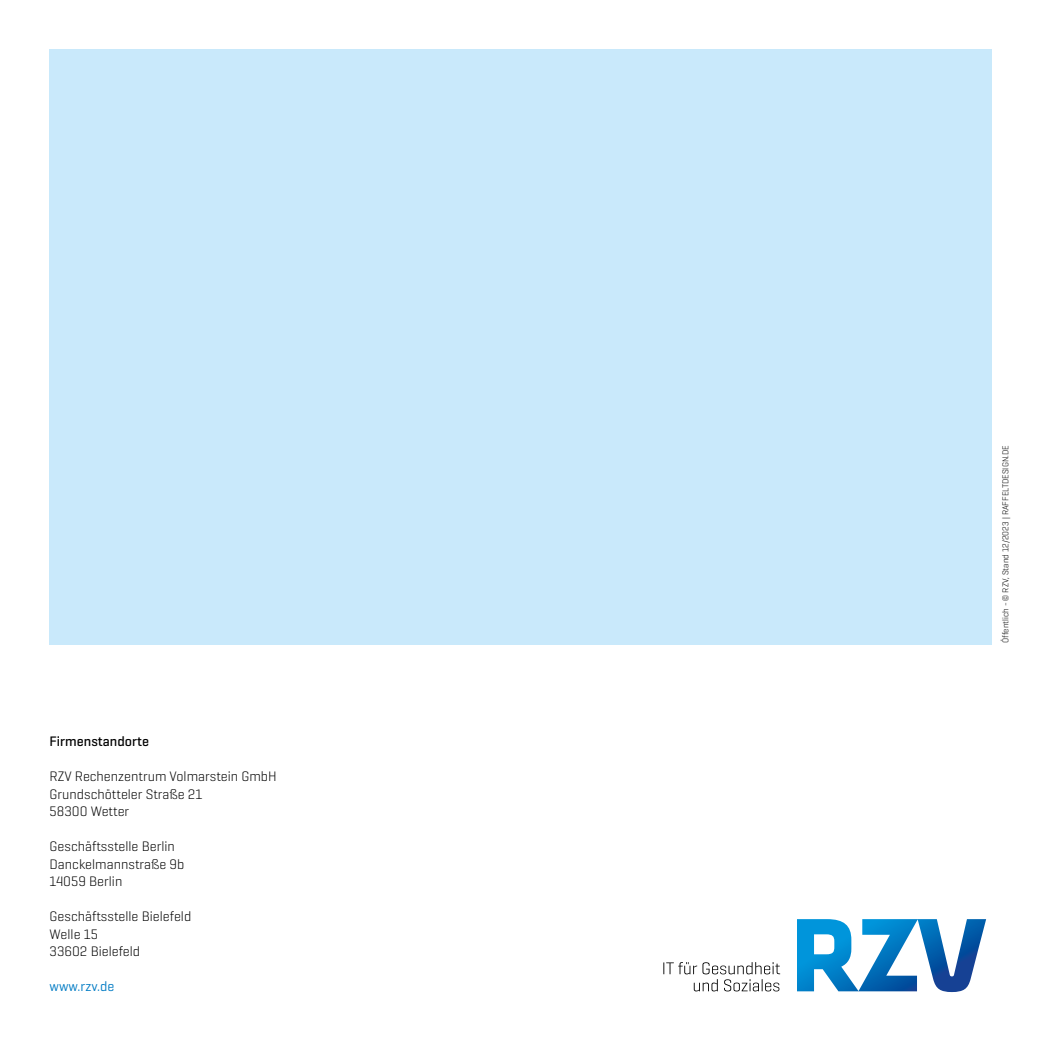
<style>
.page{position:relative;width:1042px;height:1042px;background:#fff}
.page>*{position:absolute;margin:0;border:0;box-sizing:border-box;transform-origin:0 0}
.t1{font:300 14px/17.5px "Geogrotesque";color:#000}
.t2{font:500 14px "Geogrotesque";color:#000}
.t3{font:14px "Geogrotesque";color:#007bc4}
.t4{font:300 8.75px "Geogrotesque";color:#000}
</style>
<div class="page">
<div style="left:50px;top:50px;width:942px;height:595px;background:#c9e9fb"></div>
<svg style="left:797px;top:919px;width:189px;height:73px"></svg>
<svg style="left:663px;top:962px;width:117px;height:29px"></svg>
<p class="t2" style="left:50px;top:732px;width:101px">Firmenstandorte</p>
<p class="t1" style="left:50px;top:767px;width:229px">RZV Rechenzentrum Volmarstein GmbH<br>Grundschötteler Straße 21<br>58300 Wetter</p>
<p class="t1" style="left:50px;top:837px;width:136px">Geschäftsstelle Berlin<br>Danckelmannstraße 9b<br>14059 Berlin</p>
<p class="t1" style="left:50px;top:907px;width:143px">Geschäftsstelle Bielefeld<br>Welle 15<br>33602 Bielefeld</p>
<p class="t3" style="left:50px;top:977px;width:66px">www.rzv.de</p>
<p class="t4" style="left:1000px;top:643px;width:199px;rotate:-90deg">Öffentlich - © RZV, Stand 12/2023 | RAFFELTDESIGN.DE</p>
</div>
